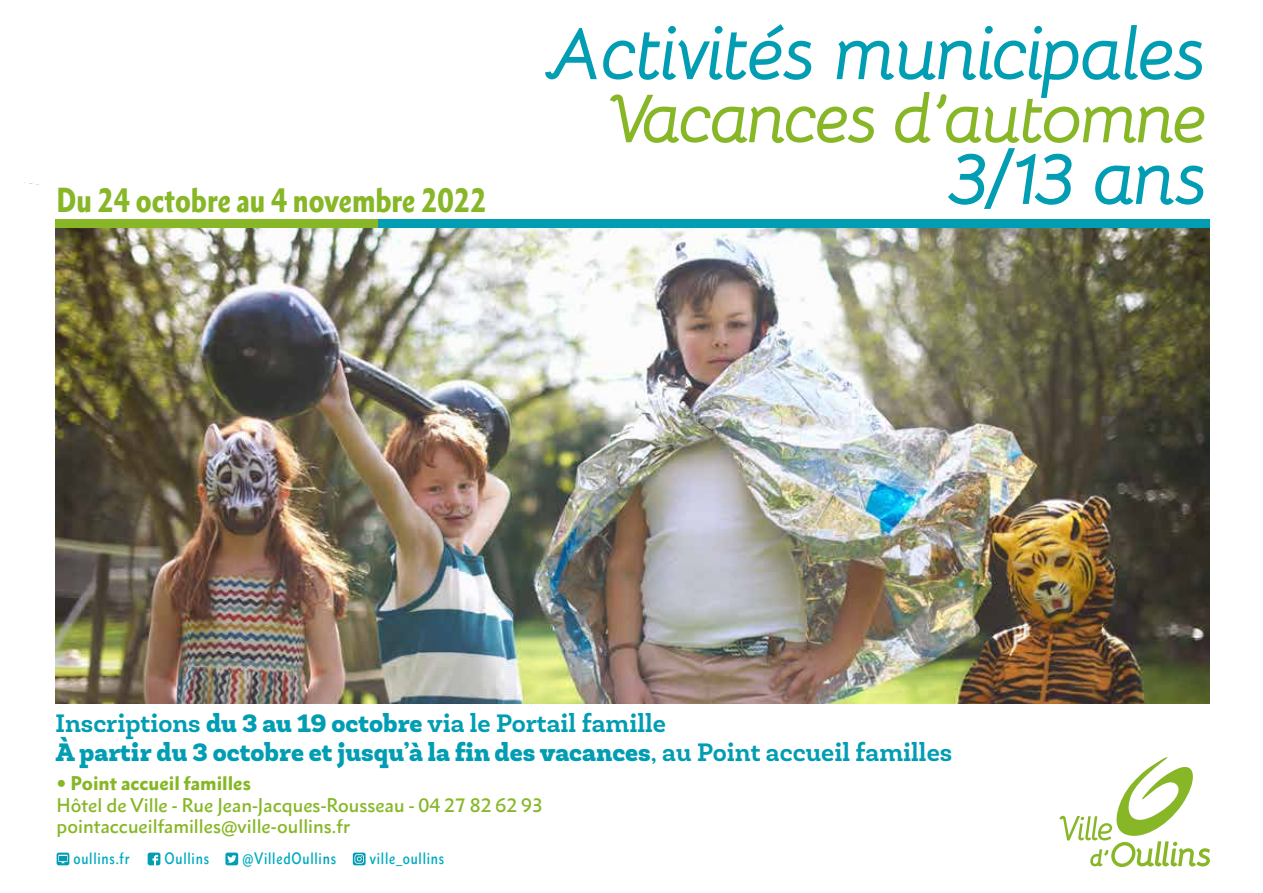
<style>
.page{position:relative;width:1263px;height:893px;background:#fff}
.page>*{position:absolute;margin:0;border:0;box-sizing:border-box;transform-origin:0 0}
.t1{font:italic 700 74.25px "Bellota";letter-spacing:-.05em;color:#009db3}
.t2{font:italic 700 69px "Bellota";letter-spacing:-.085em;color:#87b726}
.t3{font:900 condensed 31.5px "Metro Nova Pro";color:#87b726}
.t4{font:900 25.5px/28.2px "Newslab";color:#009db3}
.t5{font:500 18px/21.6px "Metro Nova Pro";color:#87b726}
.t6{font:900 18px "Metro Nova Pro";color:#87b726}
.t7{font:500 condensed 15px "Metro Nova Pro";letter-spacing:.05em;color:#00aabf}
.s1{font-weight:700}
.s2{color:#009db3}
</style>
<div class="page">
<img style="left:56px;top:228px;width:1154px;height:475px">
<div style="left:56px;top:220px;width:322px;height:8px;background:#87b726"></div>
<div style="left:378px;top:220px;width:832px;height:8px;background:#009db3"></div>
<svg style="left:1059px;top:757px;width:151px;height:110px"></svg>
<svg style="left:353px;top:853px;width:13px;height:12px"></svg>
<svg style="left:57px;top:853px;width:12px;height:12px"></svg>
<svg style="left:148px;top:853px;width:12px;height:12px"></svg>
<svg style="left:225px;top:853px;width:13px;height:12px"></svg>
<p class="t3" style="left:57px;top:180px;width:431px">Du 24 octobre au 4 novembre 2022</p>
<h1 class="t1" style="left:546px;top:-6px;width:664px">Activités municipales</h1>
<h2 class="t2" style="left:605px;top:63px;width:605px">Vacances d’automne</h2>
<h1 class="t1" style="left:947px;top:119px;width:263px">3/13 ans</h1>
<p class="t4" style="left:56px;top:709px;width:898px"><span class="s1">Inscriptions</span> du 3 au 19 octobre <span class="s1">via le Portail famille<br></span>À partir du 3 octobre et jusqu’à la fin des vacances<span class="s1">, au Point accueil familles</span></p>
<p class="t6" style="left:71px;top:772px;width:182px">Point accueil familles</p>
<p class="t5" style="left:57px;top:794px;width:488px">Hôtel de Ville - Rue Jean-Jacques-Rousseau - 04 27 82 62 93 pointaccueilfamilles@ville-oullins.fr</p>
<p class="t7" style="left:74px;top:849px;width:57px">oullins.fr</p>
<p class="t7" style="left:165px;top:849px;width:46px">Oullins</p>
<p class="t7" style="left:242px;top:849px;width:95px">@VilledOulli<span class="s2">n</span>s</p>
<p class="t7" style="left:370px;top:849px;width:76px">ville_oullins</p>
</div>
